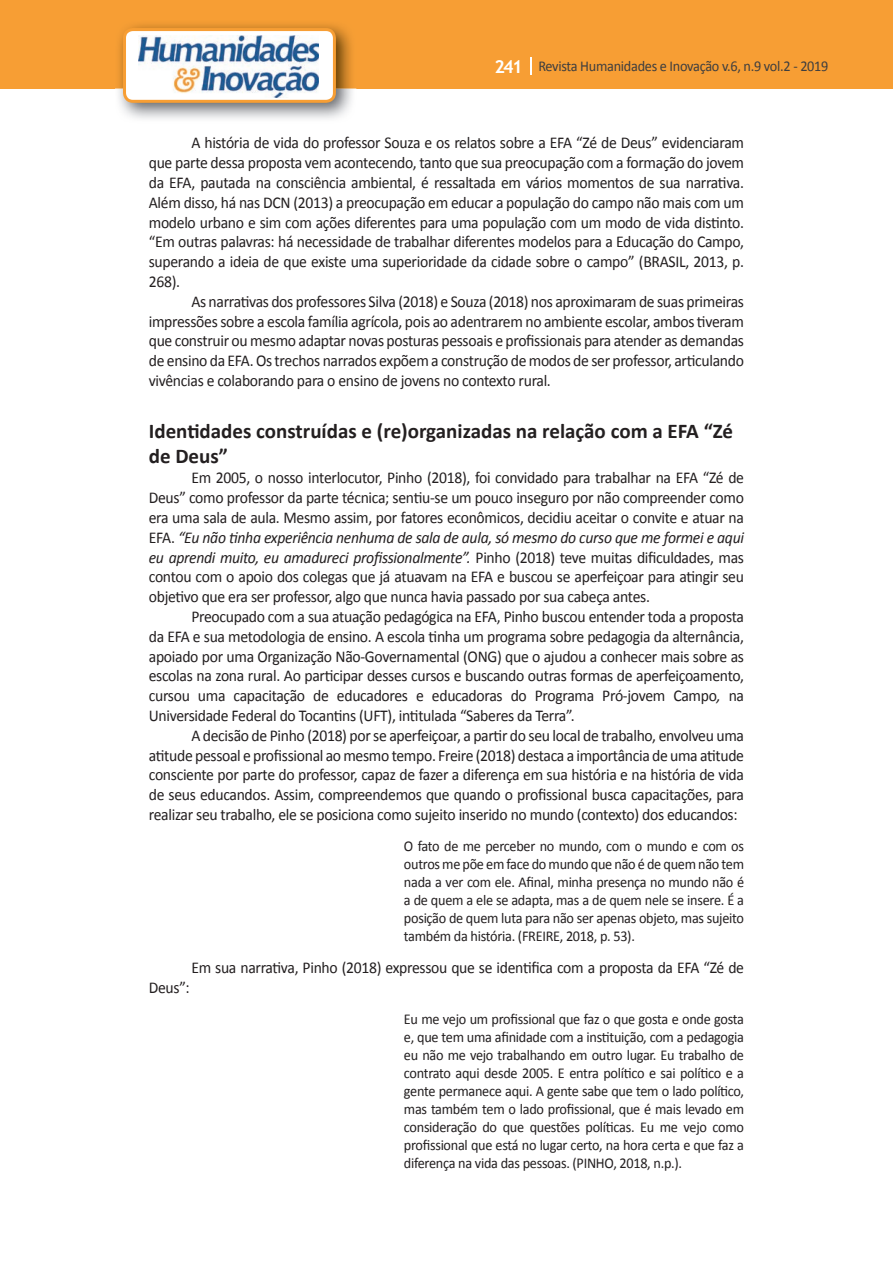
<style>
.page{position:relative;width:893px;height:1263px;background:#fff}
.page>*{position:absolute;margin:0;border:0;box-sizing:border-box;transform-origin:0 0}
.t1{font:700 21px/25.2px "Calibri";color:#231f20}
.t2{font:16.5px/19.8px "Calibri";letter-spacing:-.02em;color:#231f20;text-align:justify;scale:.95 1}
.t3{font:15px/18px "Calibri";letter-spacing:-.02em;color:#231f20;text-align:justify;scale:.95 1}
.t4{font:15px "Calibri";letter-spacing:-.02em;color:#3e3e3f;scale:.95 1}
.s1{font-family:"Trebuchet MS";font-weight:700;font-size:18px;color:#fff}
.s2{font-style:italic}
</style>
<div class="page">
<div style="left:0;top:0;width:893px;height:88px;background:#f79e34"></div>
<svg style="left:530px;top:57px;width:2px;height:18px"></svg>
<img style="left:115px;top:24px;width:241px;height:95px">
<svg style="left:123px;top:28px;width:213px;height:75px"></svg>
<p class="t4" style="left:495px;top:57px;width:353px"><span class="s1">241</span> Revista Humanidades e Inovação v.6, n.9 vol.2 - 2019</p>
<p class="t2" style="left:149px;top:133px;width:628px;text-indent:43px">A história de vida do professor Souza e os relatos sobre a EFA “Zé de Deus” evidenciaram que parte dessa proposta vem acontecendo, tanto que sua preocupação com a formação do jovem da EFA, pautada na consciência ambiental, é ressaltada em vários momentos de sua narrativa.<br>Além disso, há nas DCN (2013) a preocupação em educar a população do campo não mais com um modelo urbano e sim com ações diferentes para uma população com um modo de vida distinto. “Em outras palavras: há necessidade de trabalhar diferentes modelos para a Educação do Campo, superando a ideia de que existe uma superioridade da cidade sobre o campo” (BRASIL, 2013, p.<br>268).</p>
<p class="t2" style="left:149px;top:292px;width:628px;text-indent:43px">As narrativas dos professores Silva (2018) e Souza (2018) nos aproximaram de suas primeiras impressões sobre a escola família agrícola, pois ao adentrarem no ambiente escolar, ambos tiveram que construir ou mesmo adaptar novas posturas pessoais e profissionais para atender as demandas de ensino da EFA. Os trechos narrados expõem a construção de modos de ser professor, articulando vivências e colaborando para o ensino de jovens no contexto rural.</p>
<p class="t1" style="left:149px;top:419px;width:586px">Identidades construídas e (re)organizadas na relação com a EFA “Zé de Deus”</p>
<p class="t2" style="left:149px;top:468px;width:628px;text-indent:43px">Em 2005, o nosso interlocutor, Pinho (2018), foi convidado para trabalhar na EFA “Zé de Deus” como professor da parte técnica; sentiu-se um pouco inseguro por não compreender como era uma sala de aula. Mesmo assim, por fatores econômicos, decidiu aceitar o convite e atuar na EFA. <span class="s2">“Eu não tinha experiência nenhuma de sala de aula, só mesmo do curso que me formei e aqui eu aprendi muito, eu amadureci profissionalmente”.</span> Pinho (2018) teve muitas dificuldades, mas contou com o apoio dos colegas que já atuavam na EFA e buscou se aperfeiçoar para atingir seu objetivo que era ser professor, algo que nunca havia passado por sua cabeça antes.</p>
<p class="t2" style="left:149px;top:607px;width:628px;text-indent:43px">Preocupado com a sua atuação pedagógica na EFA, Pinho buscou entender toda a proposta da EFA e sua metodologia de ensino. A escola tinha um programa sobre pedagogia da alternância, apoiado por uma Organização Não-Governamental (ONG) que o ajudou a conhecer mais sobre as escolas na zona rural. Ao participar desses cursos e buscando outras formas de aperfeiçoamento, cursou uma capacitação de educadores e educadoras do Programa Pró-jovem Campo<span class="s2">,</span> na Universidade Federal do Tocantins (UFT), intitulada “Saberes da Terra”.</p>
<p class="t2" style="left:149px;top:725px;width:628px;text-indent:43px">A decisão de Pinho (2018) por se aperfeiçoar, a partir do seu local de trabalho, envolveu uma atitude pessoal e profissional ao mesmo tempo. Freire (2018) destaca a importância de uma atitude consciente por parte do professor, capaz de fazer a diferença em sua história e na história de vida de seus educandos. Assim, compreendemos que quando o profissional busca capacitações, para realizar seu trabalho, ele se posiciona como sujeito inserido no mundo (contexto) dos educandos:</p>
<p class="t3" style="left:404px;top:837px;width:360px">O fato de me perceber no mundo, com o mundo e com os outros me põe em face do mundo que não é de quem não tem nada a ver com ele. Afinal, minha presença no mundo não é a de quem a ele se adapta, mas a de quem nele se insere. É a posição de quem luta para não ser apenas objeto, mas sujeito também da história. (FREIRE, 2018, p. 53).</p>
<p class="t2" style="left:191px;top:958px;width:583px">Em sua narrativa, Pinho (2018) expressou que se identifica com a proposta da EFA “Zé de</p>
<p class="t2" style="left:149px;top:978px;width:45px">Deus”:</p>
<p class="t3" style="left:404px;top:1010px;width:360px">Eu me vejo um profissional que faz o que gosta e onde gosta e, que tem uma afinidade com a instituição, com a pedagogia eu não me vejo trabalhando em outro lugar. Eu trabalho de contrato aqui desde 2005. E entra político e sai político e a gente permanece aqui. A gente sabe que tem o lado político, mas também tem o lado profissional, que é mais levado em consideração do que questões políticas. Eu me vejo como profissional que está no lugar certo, na hora certa e que faz a diferença na vida das pessoas. (PINHO, 2018, n.p.).</p>
</div>
